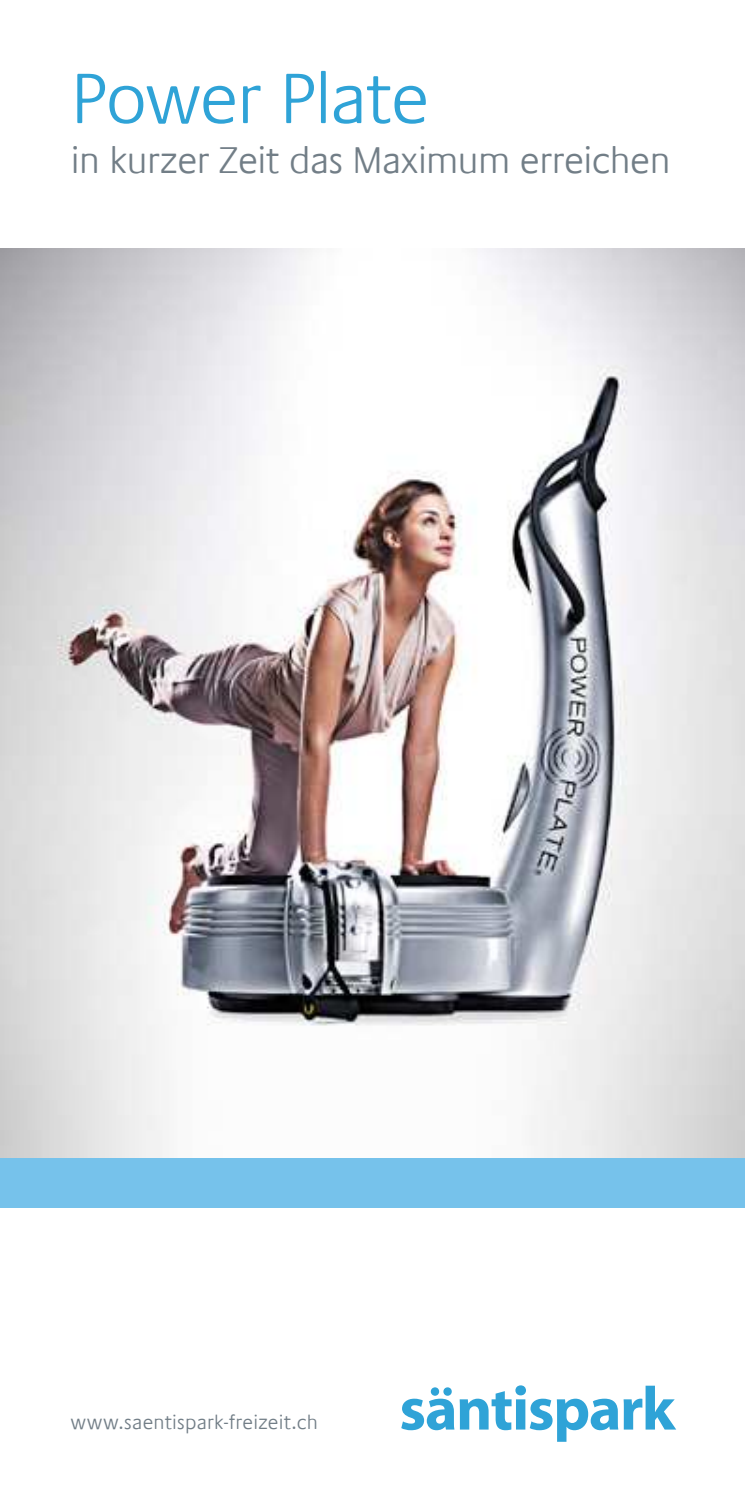
<style>
.page{position:relative;width:745px;height:1489px;background:#fff}
.page>*{position:absolute;margin:0;border:0;box-sizing:border-box;transform-origin:0 0}
.t1{font:300 72.5px "Praxis Com";letter-spacing:-.02em;color:#2fa3d7}
.t2{font:300 37.5px "Praxis Com";letter-spacing:-.015em;color:#727e87}
.t3{font:300 20px "Praxis Com";letter-spacing:.01em;color:#727e87}
</style>
<div class="page">
<img style="left:0;top:248px;width:744px;height:909px">
<div style="left:0;top:1157px;width:744px;height:50px;background:#76c2eb"></div>
<svg style="left:401px;top:1385px;width:274px;height:56px"></svg>
<h1 class="t1" style="left:71px;top:69px;width:360px">Power Plate</h1>
<p class="t2" style="left:71px;top:145px;width:600px">in kurzer Zeit das Maximum erreichen</p>
<p class="t3" style="left:71px;top:1413px;width:248px">www.saentispark-freizeit.ch</p>
</div>
